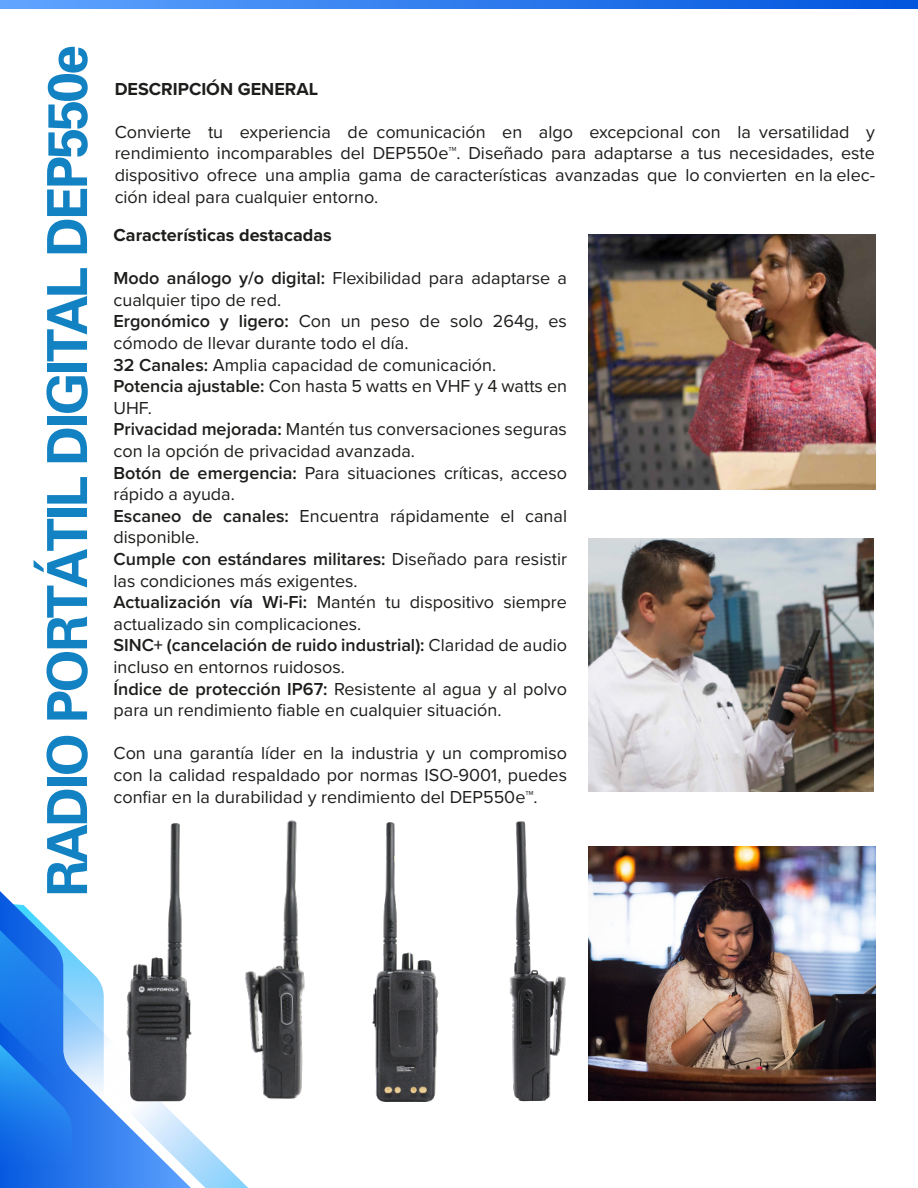
<style>
.page{position:relative;width:918px;height:1188px;background:#fff}
.page>*{position:absolute;margin:0;border:0;box-sizing:border-box;transform-origin:0 0}
.t1{font:55.5px "Zurich Bold BT";letter-spacing:-.05em;color:#1282c3}
.t2{font:18px/21.6px "Proxima Nova";color:#1d1d1b;text-align:justify}
.t3{font:700 18px "Proxima Nova";color:#1d1d1b}
.s1{font-weight:600}
</style>
<div class="page">
<svg style="left:0;top:903px;width:248px;height:285px"></svg>
<svg style="left:0;top:0;width:918px;height:9px;background:#307cee"></svg>
<img style="left:226px;top:820px;width:79px;height:290px">
<img style="left:372px;top:822px;width:67px;height:280px">
<img style="left:115px;top:823px;width:88px;height:287px">
<img style="left:509px;top:821px;width:57px;height:281px">
<img style="left:588px;top:235px;width:287px;height:255px">
<img style="left:588px;top:538px;width:286px;height:253px">
<img style="left:588px;top:846px;width:287px;height:255px">
<h1 class="t1" style="left:34px;top:897px;width:854px;rotate:-90deg">RADIO PORTÁTIL DIGITAL DEP550e</h1>
<p class="t3" style="left:115px;top:75px;width:205px">DESCRIPCIÓN GENERAL</p>
<p class="t2" style="left:115px;top:120px;width:762px">Convierte tu experiencia de comunicación en algo excepcional con la versatilidad y rendimiento incomparables del DEP550e™. Diseñado para adaptarse a tus necesidades, este dispositivo ofrece una amplia gama de características avanzadas que lo convierten en la elec&shy;ción ideal para cualquier entorno.</p>
<p class="t3" style="left:114px;top:221px;width:220px">Características destacadas</p>
<p class="t2" style="left:114px;top:267px;width:455px;text-align:left"><span class="s1">Modo análogo y/o digital:</span> Flexibilidad para adaptarse a cualquier tipo de red.<br><span class="s1">Ergonómico y ligero:</span> Con un peso de solo 264g, es cómodo de llevar durante todo el día.<br><span class="s1">32 Canales:</span> Amplia capacidad de comunicación.<br><span class="s1">Potencia ajustable:</span> Con hasta 5 watts en VHF y 4 watts en UHF.<br><span class="s1">Privacidad mejorada:</span> Mantén tus conversaciones seguras con la opción de privacidad avanzada.<br><span class="s1">Botón de emergencia:</span> Para situaciones críticas, acceso rápido a ayuda.<br><span class="s1">Escaneo de canales:</span> Encuentra rápidamente el canal disponible.<br><span class="s1">Cumple con estándares militares:</span> Diseñado para resistir las condiciones más exigentes.<br><span class="s1">Actualización vía Wi-Fi:</span> Mantén tu dispositivo siempre actualizado sin complicaciones.<br><span class="s1">SINC+ (cancelación de ruido industrial):</span> Claridad de audio incluso en entornos ruidosos.<br><span class="s1">Índice de protección IP67:</span> Resistente al agua y al polvo para un rendimiento fiable en cualquier situación.</p>
<p class="t2" style="left:114px;top:742px;width:455px">Con una garantía líder en la industria y un compromiso con la calidad respaldado por normas ISO-9001, puedes confiar en la durabilidad y rendimiento del DEP550e™.</p>
</div>
